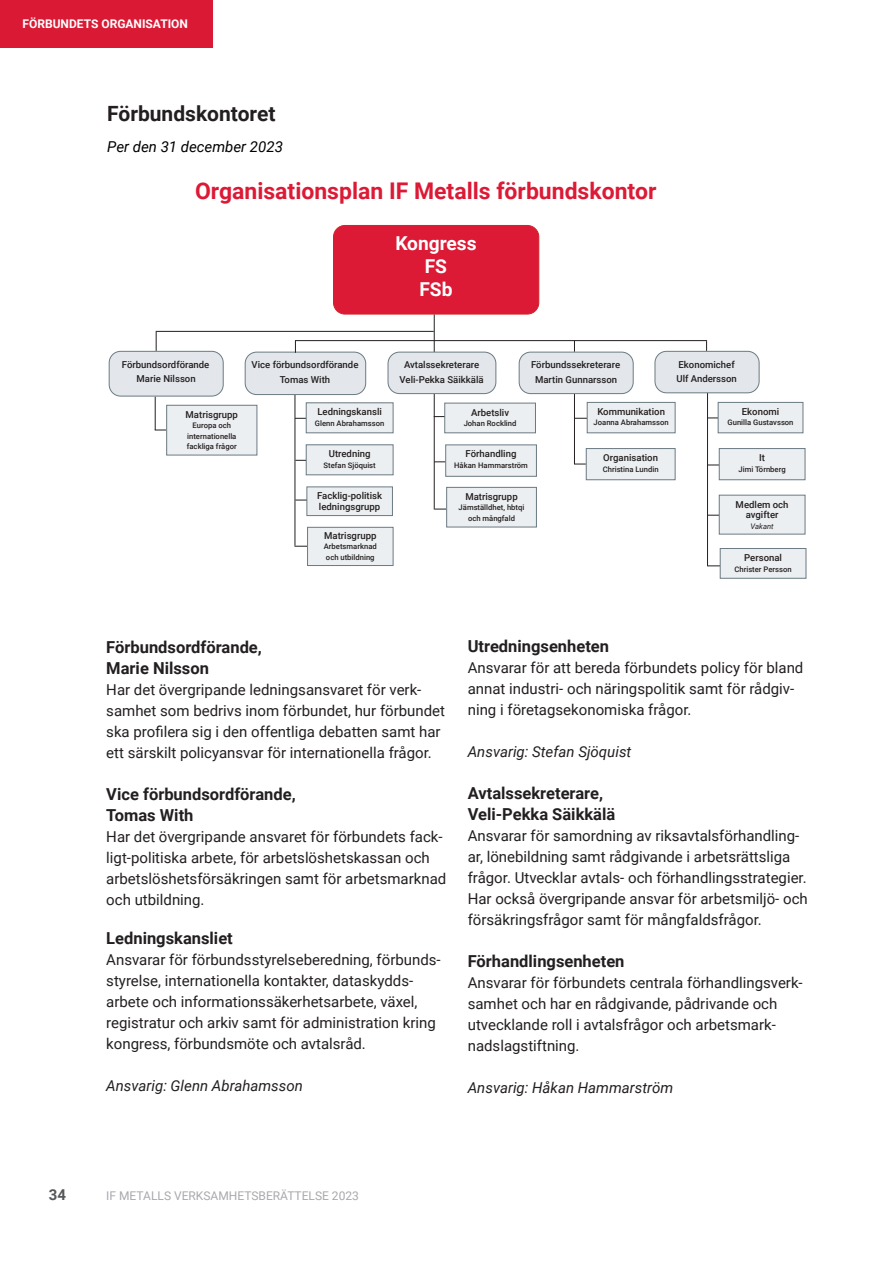
<style>
.page{position:relative;width:893px;height:1263px;background:#fff}
.page>*{position:absolute;margin:0;border:0;box-sizing:border-box;transform-origin:0 0}
.t1{font:700 22.95px "Roboto";color:#dc1a36}
.Heading_1{font:700 21px "Roboto";color:#231f20}
.t2{font:700 19.2px/23px "Roboto";color:#fff;text-align:center}
.t3{font:700 16.5px "Roboto";color:#231f20}
.t4{font:15px/21px "Roboto";color:#231f20}
.t5{font:italic 15px "Roboto";color:#231f20}
.Heading_1-2{font:italic 15px "Roboto";color:#000}
.t6{font:700 15px "Roboto";color:#57585a}
.t7{font:12px "Roboto";color:#a8a9ad}
.t8{font:700 12px "Roboto";color:#fff}
.t9{font:500 9.6px/14.2px "Roboto";color:#231f20;text-align:center}
.t10{font:500 7.65px/10.5px "Roboto";color:#231f20;text-align:center}
.t11{font:italic 7.65px "Roboto";color:#231f20}
</style>
<div class="page">
<div style="left:0;top:0;width:212px;height:48px;background:#da1a35"></div>
<hr style="left:155px;top:397px;width:1px;height:33px;background:#231f20">
<svg style="left:294px;top:546px;width:13px;height:1px"></svg>
<svg style="left:708px;top:565px;width:12px;height:1px"></svg>
<hr style="left:294px;top:395px;width:1px;height:151px;background:#231f20">
<hr style="left:434px;top:394px;width:1px;height:115px;background:#231f20">
<hr style="left:574px;top:394px;width:1px;height:70px;background:#231f20">
<hr style="left:707px;top:392px;width:1px;height:174px;background:#231f20">
<svg style="left:575px;top:418px;width:12px;height:1px"></svg>
<div style="left:333px;top:225px;width:206px;height:89px;background:#dc1a36;border-radius:11px"></div>
<div style="left:333px;top:225px;width:206px;height:90px;border:1px solid #d1232a;border-radius:11px"></div>
<div style="left:109px;top:351px;width:114px;height:45px;background:#e3e7eb;border-radius:11px"></div>
<div style="left:109px;top:351px;width:115px;height:46px;border:1px solid #6b7a83;border-radius:11px"></div>
<div style="left:519px;top:352px;width:114px;height:42px;background:#e3e7eb;border-radius:11px"></div>
<div style="left:519px;top:352px;width:115px;height:42px;border:1px solid #6b7a83;border-radius:11px"></div>
<div style="left:655px;top:351px;width:104px;height:42px;background:#e3e7eb;border-radius:11px"></div>
<div style="left:654px;top:351px;width:106px;height:42px;border:1px solid #6b7a83;border-radius:11px"></div>
<div style="left:388px;top:352px;width:108px;height:42px;background:#e3e7eb;border-radius:11px"></div>
<div style="left:388px;top:352px;width:108px;height:42px;border:1px solid #6b7a83;border-radius:11px"></div>
<svg style="left:156px;top:332px;width:1px;height:19px"></svg>
<hr style="left:295px;top:340px;width:412px;height:1px;background:#231f20">
<div style="left:720px;top:548px;width:86px;height:30px;background:#eceff1"></div>
<div style="left:720px;top:548px;width:86px;height:31px;border:1px solid #6b7a83"></div>
<div style="left:306px;top:445px;width:87px;height:30px;background:#eceff1"></div>
<div style="left:306px;top:444px;width:88px;height:31px;border:1px solid #6b7a83"></div>
<div style="left:719px;top:449px;width:86px;height:31px;background:#eceff1"></div>
<div style="left:719px;top:448px;width:86px;height:32px;border:1px solid #6b7a83"></div>
<div style="left:587px;top:402px;width:88px;height:31px;background:#eceff1"></div>
<div style="left:587px;top:402px;width:89px;height:31px;border:1px solid #6b7a83"></div>
<div style="left:445px;top:403px;width:90px;height:30px;background:#eceff1"></div>
<div style="left:444px;top:403px;width:92px;height:30px;border:1px solid #6b7a83"></div>
<div style="left:446px;top:445px;width:90px;height:31px;background:#eceff1"></div>
<div style="left:445px;top:444px;width:92px;height:33px;border:1px solid #6b7a83"></div>
<div style="left:719px;top:495px;width:86px;height:39px;background:#eceff1"></div>
<div style="left:719px;top:495px;width:86px;height:40px;border:1px solid #6b7a83"></div>
<div style="left:718px;top:402px;width:85px;height:31px;background:#eceff1"></div>
<div style="left:718px;top:402px;width:85px;height:31px;border:1px solid #6b7a83"></div>
<svg style="left:434px;top:315px;width:1px;height:37px"></svg>
<div style="left:447px;top:487px;width:89px;height:40px;background:#eceff1"></div>
<div style="left:446px;top:487px;width:91px;height:40px;border:1px solid #6b7a83"></div>
<div style="left:245px;top:352px;width:121px;height:43px;background:#e3e7eb;border-radius:11px"></div>
<div style="left:245px;top:352px;width:121px;height:43px;border:1px solid #6b7a83;border-radius:11px"></div>
<div style="left:586px;top:449px;width:89px;height:31px;background:#eceff1"></div>
<div style="left:586px;top:448px;width:90px;height:32px;border:1px solid #6b7a83"></div>
<svg style="left:574px;top:464px;width:12px;height:1px"></svg>
<hr style="left:156px;top:331px;width:278px;height:1px;background:#231f20">
<div style="left:167px;top:405px;width:90px;height:50px;background:#eceff1"></div>
<div style="left:166px;top:405px;width:91px;height:50px;border:1px solid #6b7a83"></div>
<div style="left:308px;top:527px;width:85px;height:38px;background:#eceff1"></div>
<div style="left:307px;top:527px;width:87px;height:39px;border:1px solid #6b7a83"></div>
<div style="left:307px;top:487px;width:85px;height:29px;background:#eceff1"></div>
<div style="left:306px;top:486px;width:87px;height:30px;border:1px solid #6b7a83"></div>
<svg style="left:295px;top:340px;width:1px;height:13px"></svg>
<div style="left:306px;top:403px;width:87px;height:30px;background:#eceff1"></div>
<div style="left:306px;top:402px;width:88px;height:31px;border:1px solid #6b7a83"></div>
<p class="t8" style="left:22px;top:15px;width:167px">FÖRBUNDETS ORGANISATION</p>
<p class="Heading_1" style="left:107px;top:99px;width:170px">Förbundskontoret</p>
<p class="Heading_1-2" style="left:107px;top:136px;width:177px">Per den 31 december 2023</p>
<p class="t1" style="left:195px;top:175px;width:463px">Organisationsplan IF Metalls förbundskontor</p>
<p class="t2" style="left:395px;top:231px;width:83px">Kongress<br>FS<br>FSb</p>
<p class="t9" style="left:122px;top:357px;width:89px">Förbundsordförande<br>Marie Nilsson</p>
<p class="t9" style="left:531px;top:357px;width:90px">Förbundssekreterare<br>Martin Gunnarsson</p>
<p class="t9" style="left:676px;top:357px;width:62px;text-align:left">Ekonomichef<br>Ulf Andersson</p>
<p class="t9" style="left:251px;top:357px;width:108px">Vice förbundsordförande<br>Tomas With</p>
<p class="t9" style="left:400px;top:357px;width:86px">Avtalssekreterare<br>Veli-Pekka Säikkälä</p>
<p class="t9" style="left:186px;top:407px;width:54px">Matrisgrupp</p>
<p class="t10" style="left:187px;top:420px;width:52px">Europa och internationella fackliga frågor</p>
<p class="t9" style="left:317px;top:404px;width:66px">Ledningskansli</p>
<p class="t10" style="left:315px;top:418px;width:71px">Glenn Abrahamsson</p>
<p class="t9" style="left:329px;top:446px;width:43px">Utredning</p>
<p class="t10" style="left:324px;top:460px;width:54px">Stefan Sjöquist</p>
<p class="t9" style="left:471px;top:405px;width:40px">Arbetsliv</p>
<p class="t10" style="left:464px;top:418px;width:54px">Johan Rocklind</p>
<p class="t9" style="left:466px;top:446px;width:52px">Förhandling</p>
<p class="t10" style="left:454px;top:460px;width:75px">Håkan Hammarström</p>
<p class="t9" style="left:597px;top:404px;width:69px">Kommunikation</p>
<p class="t10" style="left:594px;top:417px;width:77px">Joanna Abrahamsson</p>
<p class="t9" style="left:603px;top:450px;width:56px">Organisation</p>
<p class="t10" style="left:603px;top:463px;width:57px">Christina Lundin</p>
<p class="t9" style="left:742px;top:404px;width:39px">Ekonomi</p>
<p class="t10" style="left:727px;top:417px;width:68px">Gunilla Gustavsson</p>
<p class="t9" style="left:759px;top:450px;width:7px">It</p>
<p class="t10" style="left:739px;top:463px;width:49px">Jimi Törnberg</p>
<p class="t9" style="left:317px;top:490px;width:67px;line-height:10.5px;text-align:left">Facklig-politisk ledningsgrupp</p>
<p class="t9" style="left:465px;top:489px;width:54px">Matrisgrupp</p>
<p class="t10" style="left:459px;top:502px;width:67px">Jämställdhet, hbtqi och mångfald</p>
<p class="t9" style="left:736px;top:499px;width:54px;line-height:10.5px">Medlem och avgifter</p>
<p class="t11" style="left:751px;top:521px;width:25px">Vakant</p>
<p class="t9" style="left:324px;top:528px;width:54px">Matrisgrupp</p>
<p class="t10" style="left:324px;top:541px;width:54px;text-align:left">Arbetsmarknad och utbildning</p>
<p class="t9" style="left:744px;top:550px;width:39px">Personal</p>
<p class="t10" style="left:734px;top:563px;width:59px">Christer Persson</p>
<p class="t3" style="left:106px;top:635px;width:157px">Förbundsordförande,</p>
<p class="t3" style="left:106px;top:656px;width:104px">Marie Nilsson</p>
<p class="t4" style="left:106px;top:678px;width:340px">Har det övergripande ledningsansvaret för verk&shy;samhet som bedrivs inom förbundet, hur förbundet ska profilera sig i den offentliga debatten samt har ett särskilt policyansvar för internationella frågor.</p>
<p class="t3" style="left:106px;top:782px;width:191px">Vice förbundsordförande,</p>
<p class="t3" style="left:106px;top:803px;width:89px">Tomas With</p>
<p class="t4" style="left:106px;top:825px;width:342px">Har det övergripande ansvaret för förbundets fack&shy;ligt-politiska arbete, för arbetslöshetskassan och arbetslöshetsförsäkringen samt för arbetsmarknad och utbildning.</p>
<p class="t3" style="left:106px;top:926px;width:128px">Ledningskansliet</p>
<p class="t4" style="left:106px;top:948px;width:336px">Ansvarar för förbundsstyrelseberedning, förbunds&shy;styrelse, internationella kontakter, dataskydds&shy;arbete och informationssäkerhetsarbete, växel, registratur och arkiv samt för administration kring kongress, förbundsmöte och avtalsråd.</p>
<p class="t5" style="left:106px;top:1075px;width:198px">Ansvarig: Glenn Abrahamsson</p>
<p class="t3" style="left:468px;top:634px;width:143px">Utredningsenheten</p>
<p class="t4" style="left:468px;top:656px;width:337px">Ansvarar för att bereda förbundets policy för bland annat industri- och näringspolitik samt för rådgiv&shy;ning i företagsekonomiska frågor.</p>
<p class="t5" style="left:468px;top:741px;width:165px">Ansvarig: Stefan Sjöquist</p>
<p class="t3" style="left:468px;top:781px;width:137px">Avtalssekreterare,</p>
<p class="t3" style="left:468px;top:802px;width:149px">Veli-Pekka Säikkälä</p>
<p class="t4" style="left:468px;top:824px;width:342px">Ansvarar för samordning av riksavtalsförhandling&shy;ar, lönebildning samt rådgivande i arbetsrättsliga frågor. Utvecklar avtals- och förhandlingsstrategier.<br>Har också övergripande ansvar för arbetsmiljö- och försäkringsfrågor samt för mångfaldsfrågor.</p>
<p class="t3" style="left:468px;top:949px;width:158px">Förhandlingsenheten</p>
<p class="t4" style="left:468px;top:971px;width:337px">Ansvarar för förbundets centrala förhandlingsverk&shy;samhet och har en rådgivande, pådrivande och utvecklande roll i avtalsfrågor och arbetsmark&shy;nadslagstiftning.</p>
<p class="t5" style="left:468px;top:1077px;width:207px">Ansvarig: Håkan Hammarström</p>
<p class="t6" style="left:49px;top:1184px;width:19px">34</p>
<p class="t7" style="left:106px;top:1187px;width:254px">IF METALLS VERKSAMHETSBERÄTTELSE 2023</p>
</div>
